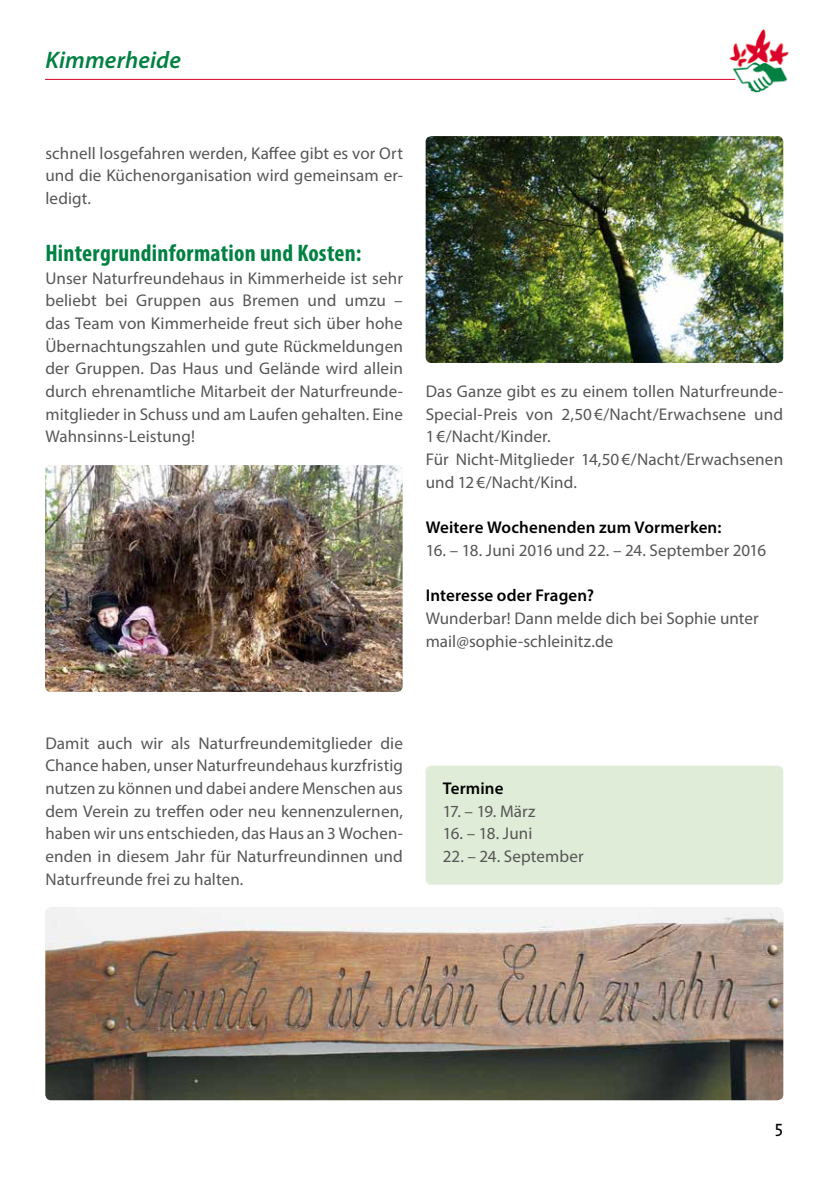
<style>
.page{position:relative;width:840px;height:1191px;background:#fff}
.page>*{position:absolute;margin:0;border:0;box-sizing:border-box;transform-origin:0 0}
.t1{font:700 condensed 24px "Myriad Pro";letter-spacing:.01em;color:#008142}
.t2{font:italic 600 24px "Myriad Pro";letter-spacing:.01em;color:#008142}
.t3{font:18px "The Sans Regular Caps";color:#000}
.t4{font:17px/22.6px "Myriad Pro";letter-spacing:.005em;color:#565655;text-align:justify}
.t5{font:600 17px "Myriad Pro";letter-spacing:.01em;color:#000}
</style>
<div class="page">
<hr style="left:45px;top:79px;width:689px;height:1px;background:#dd002c">
<img style="left:726px;top:30px;width:63px;height:63px">
<img style="left:45px;top:465px;width:357px;height:227px">
<img style="left:425px;top:136px;width:357px;height:227px">
<img style="left:45px;top:907px;width:737px;height:193px">
<div style="left:425px;top:765px;width:357px;height:119px;background:#dfecd8;border-radius:6px"></div>
<h1 class="t2" style="left:45px;top:45px;width:137px">Kimmerheide</h1>
<p class="t4" style="left:45px;top:141px;width:359px">schnell losgefahren werden, Kaffee gibt es vor Ort und die Küchenorganisation wird gemeinsam er&shy;ledigt.</p>
<h1 class="t1" style="left:45px;top:238px;width:317px">Hintergrundinformation und Kosten:</h1>
<p class="t4" style="left:45px;top:266px;width:359px">Unser Naturfreundehaus in Kimmerheide ist sehr beliebt bei Gruppen aus Bremen und umzu – das Team von Kimmerheide freut sich über hohe Übernachtungszahlen und gute Rückmeldungen der Gruppen. Das Haus und Gelände wird allein durch ehrenamtliche Mitarbeit der Naturfreunde&shy;mitglieder in Schuss und am Laufen gehalten. Eine Wahnsinns-Leistung!</p>
<p class="t4" style="left:425px;top:380px;width:359px;text-align:left">Das Ganze gibt es zu einem tollen Naturfreunde-Special-Preis von 2,50€/Nacht/Erwachsene und 1€/Nacht/Kinder.<br>Für Nicht-Mitglieder 14,50€/Nacht/Erwachsenen und 12€/Nacht/Kind.</p>
<p class="t5" style="left:425px;top:516px;width:297px">Weitere Wochenenden zum Vormerken:</p>
<p class="t4" style="left:425px;top:538px;width:342px">16. – 18. Juni 2016 und 22. – 24. September 2016</p>
<p class="t5" style="left:425px;top:584px;width:170px">Interesse oder Fragen?</p>
<p class="t4" style="left:425px;top:606px;width:334px">Wunderbar! Dann melde dich bei Sophie unter mail@sophie-schleinitz.de</p>
<p class="t4" style="left:45px;top:731px;width:359px">Damit auch wir als Naturfreundemitglieder die Chance haben, unser Naturfreundehaus kurzfristig nutzen zu können und dabei andere Menschen aus dem Verein zu treffen oder neu kennenzulernen, haben wir uns entschieden, das Haus an 3 Wochen&shy;enden in diesem Jahr für Naturfreundinnen und Naturfreunde frei zu halten.</p>
<p class="t5" style="left:442px;top:777px;width:62px">Termine</p>
<p class="t4" style="left:442px;top:799px;width:94px">17. – 19. März</p>
<p class="t4" style="left:442px;top:822px;width:91px">16. – 18. Juni</p>
<p class="t4" style="left:442px;top:844px;width:142px">22. – 24. September</p>
<p class="t3" style="left:774px;top:1120px;width:10px">5</p>
</div>
